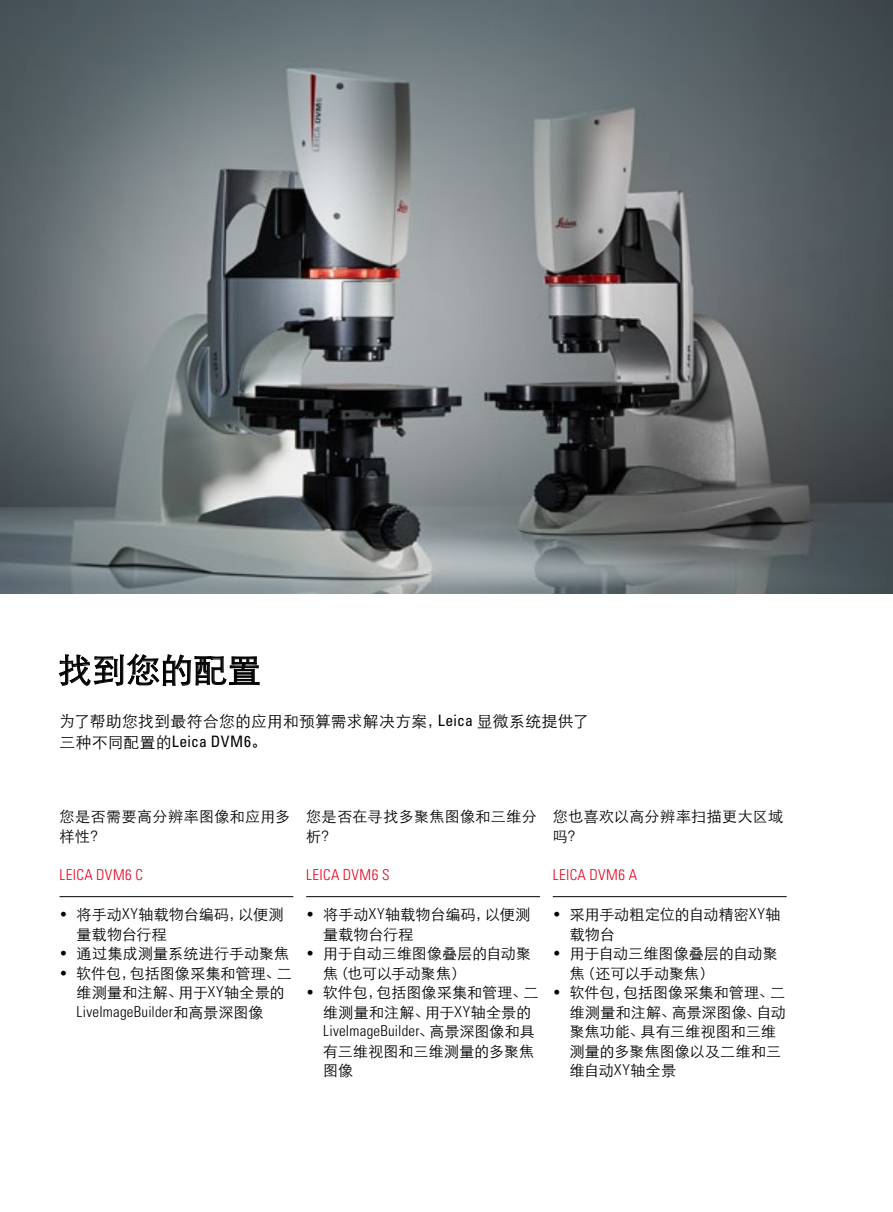
<style>
.page{position:relative;width:893px;height:1212px;background:#fff}
.page>*{position:absolute;margin:0;border:0;box-sizing:border-box;transform-origin:0 0}
.t1{font:33.75px "ST Xihei";letter-spacing:.005em;color:#000}
.t2{font:15.75px "ST Xihei";letter-spacing:.02em;color:#000}
.t3{font:condensed 15.75px "Univers LT Std";letter-spacing:.025em;color:#000}
.t4{font:15px/19.5px "ST Xihei";letter-spacing:.01em;color:#000}
.t5{font:300 condensed 15px "Univers LT Std";letter-spacing:.015em;color:#000}
.t6{font:300 condensed 15px "Univers LT Std";letter-spacing:.03em;color:#e60020}
.t7{font:15px/19.5px "ST Xihei";letter-spacing:-.01em;color:#000}
.s1{font-family:"Univers LT Std";font-stretch:condensed}
.s2{font-family:"ST Xihei";font-stretch:normal}
.s3{font-family:"Univers LT Std";font-weight:300;font-stretch:condensed;font-size:13.5px}
.s4{font-family:"Univers LT Std";font-weight:300;font-stretch:condensed}
.s5{font-family:"ST Xihei";font-weight:400;font-stretch:normal}
</style>
<div class="page">
<svg style="left:59px;top:654px;width:200px;height:33px"></svg>
<hr style="left:306px;top:896px;width:234px;height:1px;background:#000">
<img style="left:0;top:0;width:893px;height:593px">
<hr style="left:60px;top:896px;width:233px;height:1px;background:#000">
<hr style="left:553px;top:896px;width:234px;height:1px;background:#000">
<h1 class="t1" style="left:58px;top:644px;width:205px">找到您的配置</h1>
<p class="t2" style="left:60px;top:709px;width:531px">为了帮助您找到最符合您的应用和预算需求解决方案，<span class="s1">Leica</span> 显微系统提供了</p>
<p class="t3" style="left:60px;top:731px;width:209px"><span class="s2">三种不同配置的</span>Leica DVM6<span class="s2">。</span></p>
<p class="t4" style="left:60px;top:806px;width:232px">您是否需要高分辨率图像和应用多样性？</p>
<p class="t4" style="left:306px;top:806px;width:232px">您是否在寻找多聚焦图像和三维分析？</p>
<p class="t4" style="left:553px;top:806px;width:232px">您也喜欢以高分辨率扫描更大区域吗？</p>
<p class="t6" style="left:60px;top:866px;width:85px">LEICA DVM6 C</p>
<p class="t4" style="left:77px;top:904px;width:209px;text-indent:-17px"><span class="s3">•</span> 将手动<span class="s4">XY</span>轴载物台编码，以便测量载物台行程</p>
<p class="t4" style="left:60px;top:943px;width:231px"><span class="s3">•</span> 通过集成测量系统进行手动聚焦</p>
<p class="t4" style="left:77px;top:962px;width:217px;text-indent:-17px"><span class="s3">•</span> 软件包，包括图像采集和管理、二维测量和注解、用于<span class="s4">XY</span>轴全景的</p>
<p class="t5" style="left:77px;top:1002px;width:188px">LiveImageBuilder<span class="s5">和高景深图像</span></p>
<p class="t6" style="left:306px;top:866px;width:85px">LEICA DVM6 S</p>
<p class="t4" style="left:323px;top:904px;width:209px;text-indent:-17px"><span class="s3">•</span> 将手动<span class="s4">XY</span>轴载物台编码，以便测量载物台行程</p>
<p class="t4" style="left:323px;top:943px;width:209px;text-indent:-17px"><span class="s3">•</span> 用于自动三维图像叠层的自动聚焦（也可以手动聚焦）</p>
<p class="t4" style="left:323px;top:982px;width:217px;text-indent:-17px"><span class="s3">•</span> 软件包，包括图像采集和管理、二维测量和注解、用于<span class="s4">XY</span>轴全景的</p>
<p class="t5" style="left:323px;top:1022px;width:213px">LiveImageBuilder<span class="s5">、高景深图像和具</span></p>
<p class="t4" style="left:323px;top:1040px;width:212px">有三维视图和三维测量的多聚焦图像</p>
<p class="t6" style="left:553px;top:866px;width:86px">LEICA DVM6 A</p>
<p class="t7" style="left:570px;top:904px;width:212px;text-indent:-17px"><span class="s3">•</span> 采用手动粗定位的自动精密<span class="s4">XY</span>轴载物台</p>
<p class="t4" style="left:570px;top:943px;width:209px;text-indent:-17px"><span class="s3">•</span> 用于自动三维图像叠层的自动聚焦（还可以手动聚焦）</p>
<p class="t4" style="left:570px;top:982px;width:217px;text-indent:-17px"><span class="s3">•</span> 软件包，包括图像采集和管理、二维测量和注解、高景深图像、自动聚焦功能、具有三维视图和三维测量的多聚焦图像以及二维和三维自动<span class="s4">XY</span>轴全景</p>
</div>
